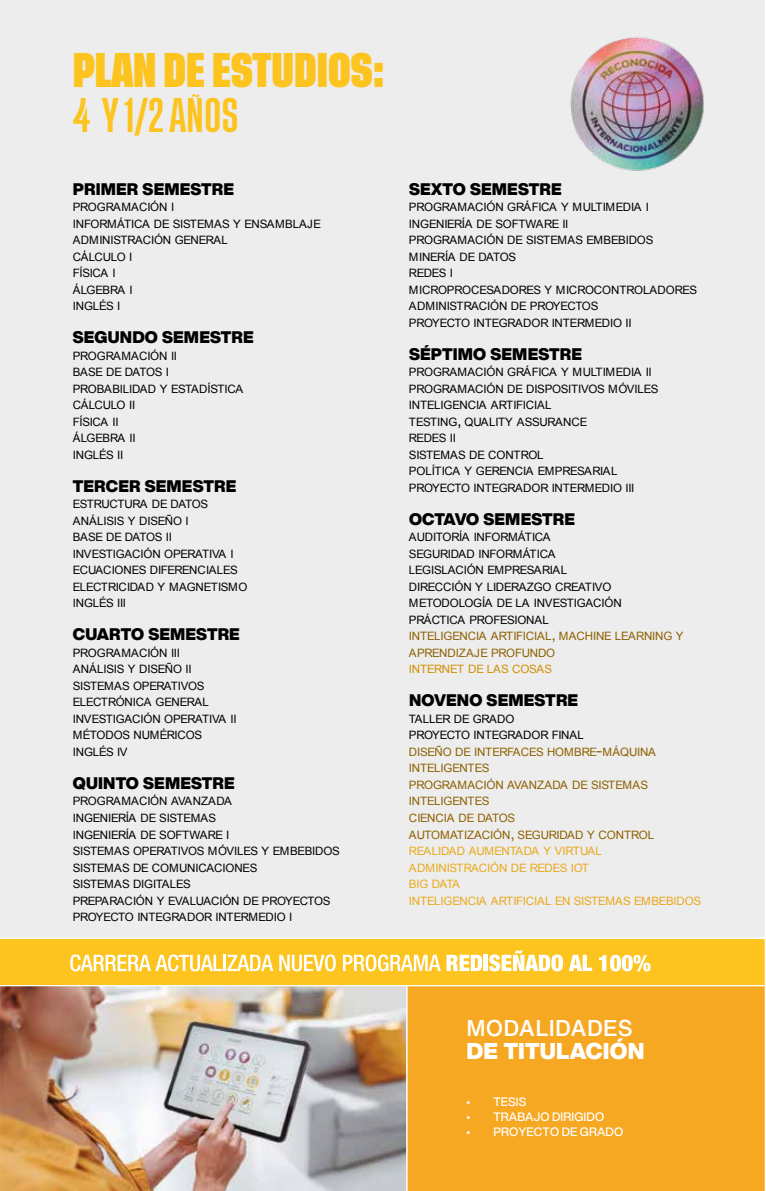
<style>
.page{position:relative;width:766px;height:1191px;background:#fff}
.page>*{position:absolute;margin:0;border:0;box-sizing:border-box;transform-origin:0 0}
.t1{font:700 36px "Tusker Grotesk 6700";color:#fdc41f}
.t2{font:500 36px "Tusker Grotesk 4500";color:#fdc41f}
.t3{font:900 22.5px "Helvetica Now Display";letter-spacing:.01em;color:#fff}
.t4{font:500 22.5px "Helvetica Now Text";letter-spacing:.01em;color:#fff}
.t5{font:900 16.5px "Helvetica Now Display";letter-spacing:.01em;color:#000}
.t6{font:500 12px "Helvetica Now Display";letter-spacing:.01em;color:#fff}
.t7{font:11.55px/16.5px "Arial";letter-spacing:-.025em;color:#000}
.t8{font:11.55px/16.5px "Arial";letter-spacing:-.015em;color:#8d6000}
.t9{font:11.55px "Arial";letter-spacing:-.01em;color:#d19004}
.s1{font-size:16.5px}
.s2{color:#8d6000}
.s3{font-size:16.5px;color:#8d6000}
.s4{color:#000}
.s5{color:#eaa91d}
</style>
<div class="page">
<div style="left:0;top:0;width:764px;height:1191px;background:#ededed"></div>
<img style="left:570px;top:37px;width:134px;height:134px">
<img style="left:1px;top:986px;width:405px;height:205px">
<div style="left:407px;top:977px;width:357px;height:214px;background:#f7a823"></div>
<hr style="left:0;top:984px;width:764px;height:2px;background:#fff">
<hr style="left:0;top:937px;width:764px;height:2px;background:#fff">
<div style="left:0;top:939px;width:765px;height:45px;background:#fdc41f"></div>
<svg style="left:70px;top:954px;width:203px;height:17px"></svg>
<svg style="left:279px;top:954px;width:57px;height:17px"></svg>
<svg style="left:343px;top:954px;width:97px;height:17px"></svg>
<svg style="left:446px;top:954px;width:36px;height:17px"></svg>
<hr style="left:483px;top:954px;width:4px;height:17px;background:#fff">
<svg style="left:489px;top:950px;width:103px;height:21px"></svg>
<svg style="left:599px;top:955px;width:51px;height:16px"></svg>
<hr style="left:406px;top:985px;width:1px;height:206px;background:#fff">
<hr style="left:764px;top:0;width:1px;height:1191px;background:#fff">
<hr style="left:0;top:0;width:1px;height:1191px;background:#fff">
<h1 class="t1" style="left:73px;top:48px;width:313px">PLAN DE ESTUDIOS:</h1>
<h1 class="t2" style="left:73px;top:93px;width:167px">4 Y 1/2 AÑOS</h1>
<h3 class="t5" style="left:73px;top:177px;width:163px">PRIMER SEMESTRE</h3>
<p class="t7" style="left:73px;top:199px;width:250px">PROGRAMACIÓN I<br>INFORMÁTICA DE SISTEMAS Y ENSAMBLAJE<br>ADMINISTRACIÓN GENERAL<br>CÁLCULO I<br>FÍSICA I<br>ÁLGEBRA I<br>INGLÉS I</p>
<h3 class="t5" style="left:73px;top:326px;width:182px">SEGUNDO SEMESTRE</h3>
<p class="t7" style="left:73px;top:348px;width:172px">PROGRAMACIÓN II<br>BASE DE DATOS I<br>PROBABILIDAD Y ESTADÍSTICA<br>CÁLCULO II<br>FÍSICA II<br>ÁLGEBRA II<br>INGLÉS II</p>
<h3 class="t5" style="left:73px;top:474px;width:165px">TERCER SEMESTRE</h3>
<p class="t7" style="left:73px;top:496px;width:176px">ESTRUCTURA DE DATOS<br>ANÁLISIS Y DISEÑO I<br>BASE DE DATOS II<br>INVESTIGACIÓN OPERATIVA I<br>ECUACIONES DIFERENCIALES<br>ELECTRICIDAD Y MAGNETISMO<br>INGLÉS III</p>
<h3 class="t5" style="left:73px;top:623px;width:168px">CUARTO SEMESTRE</h3>
<p class="t7" style="left:73px;top:645px;width:165px">PROGRAMACIÓN III<br>ANÁLISIS Y DISEÑO II<br>SISTEMAS OPERATIVOS<br>ELECTRÓNICA GENERAL<br>INVESTIGACIÓN OPERATIVA II<br>MÉTODOS NUMÉRICOS<br>INGLÉS IV</p>
<h3 class="t5" style="left:73px;top:771px;width:163px">QUINTO SEMESTRE</h3>
<p class="t7" style="left:73px;top:793px;width:268px">PROGRAMACIÓN AVANZADA<br>INGENIERÍA DE SISTEMAS<br>INGENIERÍA DE SOFTWARE I<br>SISTEMAS OPERATIVOS MÓVILES Y EMBEBIDOS<br>SISTEMAS DE COMUNICACIONES<br>SISTEMAS DIGITALES<br>PREPARACIÓN Y EVALUACIÓN DE PROYECTOS<br>PROYECTO INTEGRADOR INTERMEDIO I</p>
<h3 class="t5" style="left:409px;top:177px;width:154px">SEXTO SEMESTRE</h3>
<p class="t7" style="left:409px;top:199px;width:289px">PROGRAMACIÓN GRÁFICA Y MULTIMEDIA I<br>INGENIERÍA DE SOFTWARE II<br>PROGRAMACIÓN DE SISTEMAS EMBEBIDOS<br>MINERÍA DE DATOS<br>REDES I<br>MICROPROCESADORES Y MICROCONTROLADORES<br>ADMINISTRACIÓN DE PROYECTOS<br>PROYECTO INTEGRADOR INTERMEDIO II</p>
<h3 class="t5" style="left:409px;top:342px;width:174px">SÉPTIMO SEMESTRE</h3>
<p class="t7" style="left:409px;top:364px;width:251px">PROGRAMACIÓN GRÁFICA Y MULTIMEDIA II<br>PROGRAMACIÓN DE DISPOSITIVOS MÓVILES<br>INTELIGENCIA ARTIFICIAL<br>TESTING<span class="s1">,</span> QUALITY ASSURANCE<br>REDES II<br>SISTEMAS DE CONTROL<br>POLÍTICA Y GERENCIA EMPRESARIAL<br>PROYECTO INTEGRADOR INTERMEDIO III</p>
<h3 class="t5" style="left:409px;top:507px;width:167px">OCTAVO SEMESTRE</h3>
<p class="t7" style="left:409px;top:529px;width:276px">AUDITORÍA INFORMÁTICA<br>SEGURIDAD INFORMÁTICA<br>LEGISLACIÓN EMPRESARIAL<br>DIRECCIÓN Y LIDERAZGO CREATIVO<br>METODOLOGÍA DE LA INVESTIGACIÓN<br>PRÁCTICA PROFESIONAL<br><span class="s2">INTELIGENCIA ARTIFICIAL</span><span class="s3">,</span> <span class="s2">MACHINE LEARNING Y<br>APRENDIZAJE PROFUNDO</span></p>
<p class="t9" style="left:409px;top:662px;width:145px">INTERNET DE LAS COSAS</p>
<h3 class="t5" style="left:409px;top:689px;width:170px">NOVENO SEMESTRE</h3>
<p class="t8" style="left:409px;top:711px;width:294px"><span class="s4">TALLER DE GRADO<br>PROYECTO INTEGRADOR FINAL<br></span>DISEÑO DE INTERFACES HOMBRE<span class="s1">-</span>MÁQUINA<br>INTELIGENTES<br>PROGRAMACIÓN AVANZADA DE SISTEMAS<br>INTELIGENTES<br>CIENCIA DE DATOS<br>AUTOMATIZACIÓN<span class="s1">,</span> SEGURIDAD Y CONTROL<br><span class="s5">REALIDAD AUMENTADA Y VIRTUAL<br>ADMINISTRACIÓN DE REDES IOT<br>BIG DATA<br>INTELIGENCIA ARTIFICIAL EN SISTEMAS EMBEBIDOS</span></p>
<h2 class="t4" style="left:466px;top:1011px;width:168px">MODALIDADES</h2>
<h2 class="t3" style="left:466px;top:1035px;width:180px">DE TITULACIÓN</h2>
<p class="t6" style="left:466px;top:1093px;width:61px">• TESIS</p>
<p class="t6" style="left:466px;top:1108px;width:139px">• TRABAJO DIRIGIDO</p>
<p class="t6" style="left:466px;top:1123px;width:158px">• PROYECTO DE GRADO</p>
</div>
